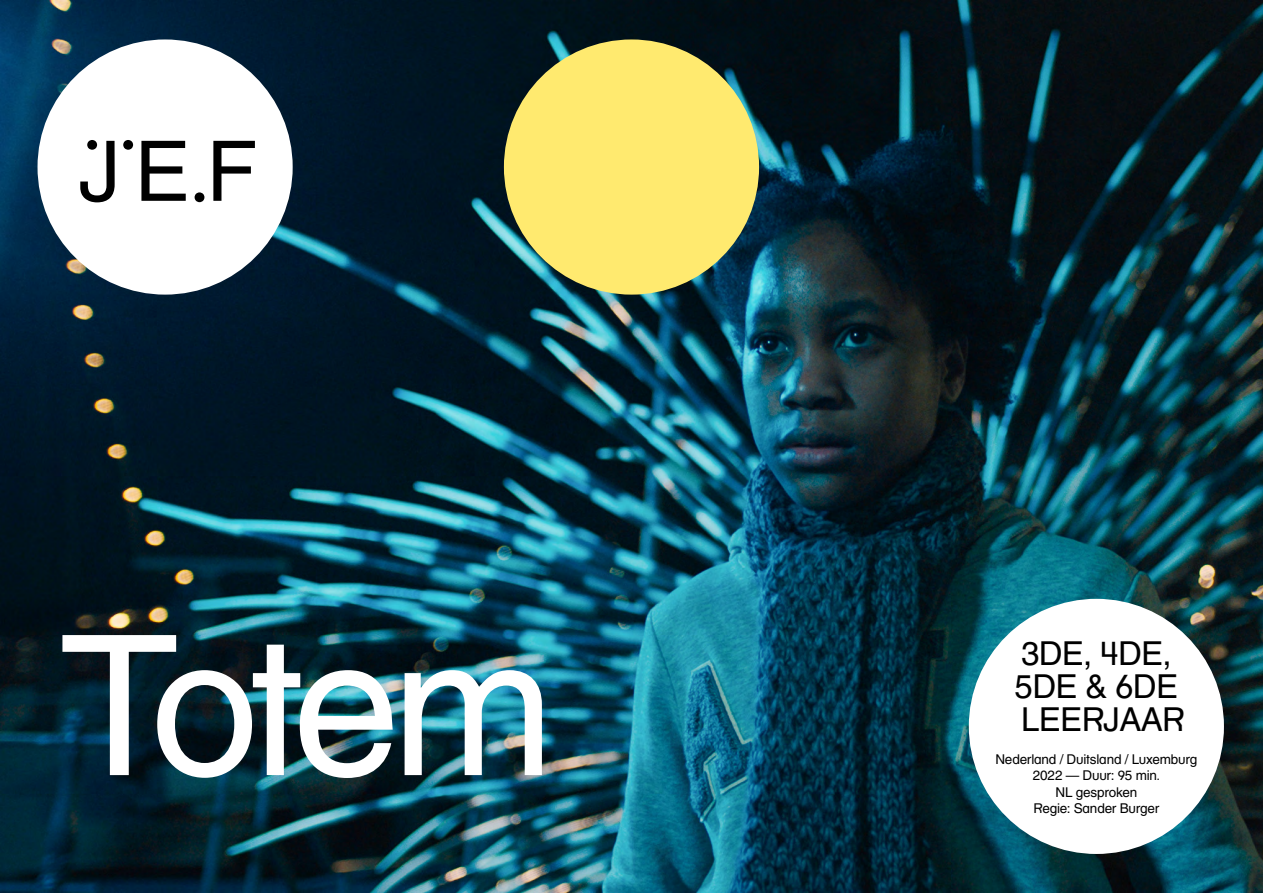
<style>
.page{position:relative;width:1263px;height:893px;background:#fff}
.page>*{position:absolute;margin:0;border:0;box-sizing:border-box;transform-origin:0 0}
.CVR_Filmtitel_130_pt{font:195px "JEF";letter-spacing:-.055em;color:#fff}
.CVR_graad{font:33px/33px "JEF";letter-spacing:-.02em;color:#000}
.CVR_info{font:13.5px "JEF";letter-spacing:-.01em;color:#000}
</style>
<div class="page">
<img style="left:0;top:0;width:1263px;height:893px">
<div style="left:38px;top:39px;width:255px;height:256px;background:#fff;border-radius:50%"></div>
<svg style="left:80px;top:140px;width:175px;height:62px"></svg>
<div style="left:504px;top:39px;width:255px;height:256px;background:#ffea6f;border-radius:50%"></div>
<div style="left:969px;top:599px;width:255px;height:255px;background:#fff;border-radius:50%"></div>
<p class="CVR_Filmtitel_130_pt" style="left:60px;top:590px;width:496px">Totem</p>
<p class="CVR_graad" style="left:1021px;top:636px;width:152px">3DE, 4DE,</p>
<p class="CVR_graad" style="left:1015px;top:669px;width:171px">5DE &amp; 6DE<br>LEERJAAR</p>
<p class="CVR_info" style="left:995px;top:751px;width:203px">Nederland / Duitsland / Luxemburg</p>
<p class="CVR_info" style="left:1033px;top:767px;width:128px">2022 — Duur: 95 min.</p>
<p class="CVR_info" style="left:1055px;top:784px;width:83px">NL gesproken</p>
<p class="CVR_info" style="left:1033px;top:800px;width:127px">Regie: Sander Burger</p>
</div>
